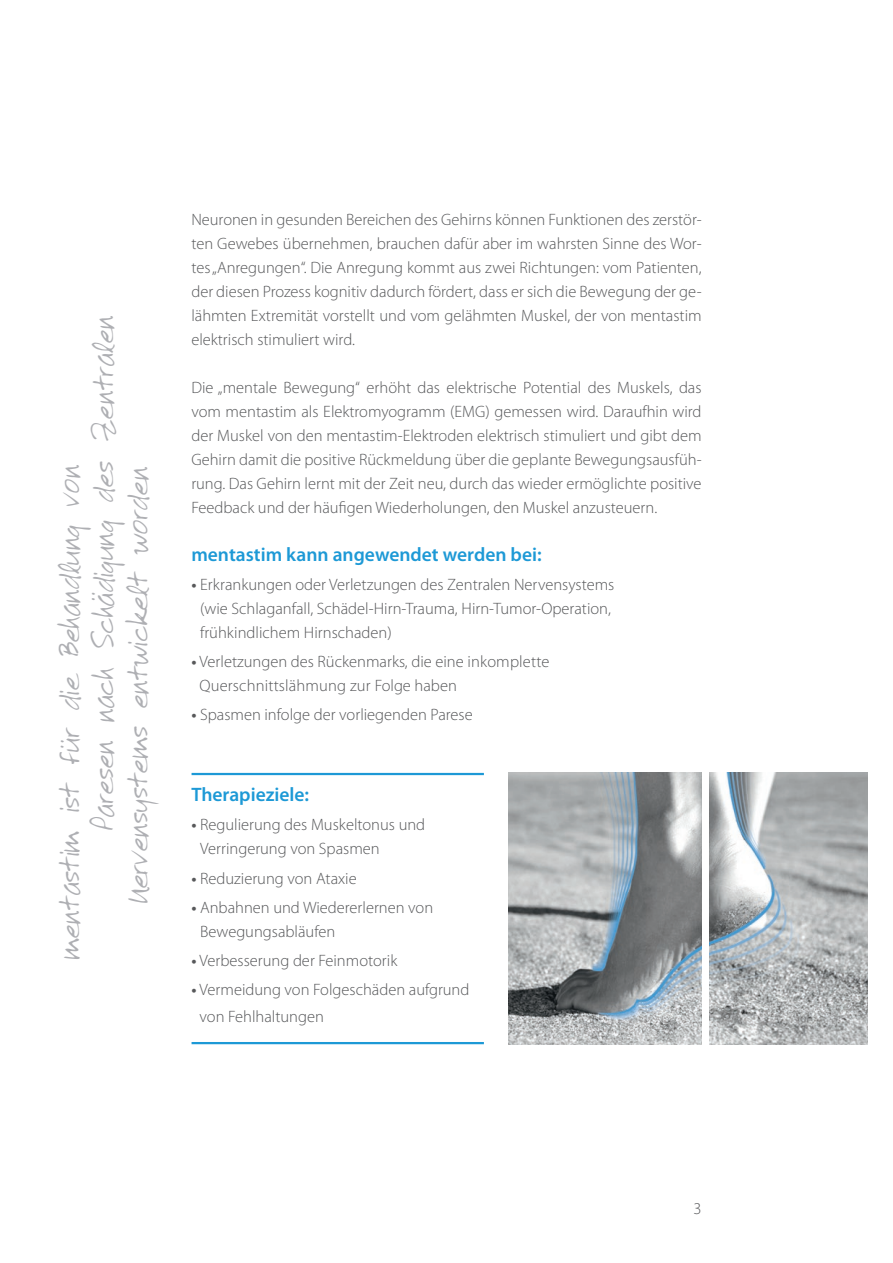
<style>
.page{position:relative;width:893px;height:1263px;background:#fff}
.page>*{position:absolute;margin:0;border:0;box-sizing:border-box;transform-origin:0 0}
.t1{font:28.5px "Venus Script";color:#aeafb3}
.t2{font:600 19.5px "Myriad Pro";color:#1d99d6}
.t3{font:300 16.5px/24px "Myriad Pro";color:#57585a}
.s1{font-weight:600}
</style>
<div class="page">
<img style="left:509px;top:773px;width:192px;height:271px">
<img style="left:710px;top:773px;width:157px;height:271px">
<hr style="left:192px;top:773px;width:292px;height:2px;background:#1d99d6">
<hr style="left:192px;top:1042px;width:292px;height:2px;background:#1d99d6">
<p class="t1" style="left:87px;top:832px;width:518px;rotate:-90deg">Paresen nach Schädigung des Zentralen</p>
<p class="t1" style="left:53px;top:960px;width:496px;rotate:-90deg">mentastim ist für die Behandlung von</p>
<p class="t1" style="left:121px;top:905px;width:439px;rotate:-90deg">Nervensystems entwickelt worden</p>
<p class="t3" style="left:191px;top:208px;width:512px;text-align:justify">Neuronen in gesunden Bereichen des Gehirns können Funktionen des zerstör&shy;ten Gewebes übernehmen, brauchen dafür aber im wahrsten Sinne des Wor&shy;tes „Anregungen“. Die Anregung kommt aus zwei Richtungen: vom Patienten, der diesen Prozess kognitiv dadurch fördert, dass er sich die Bewegung der ge&shy;lähmten Extremität vorstellt und vom gelähmten Muskel, der von mentastim elektrisch stimuliert wird.</p>
<p class="t3" style="left:191px;top:376px;width:512px;text-align:justify">Die „mentale Bewegung“ erhöht das elektrische Potential des Muskels, das vom mentastim als Elektromyogramm (EMG) gemessen wird. Daraufhin wird der Muskel von den mentastim-Elektroden elektrisch stimuliert und gibt dem Gehirn damit die positive Rückmeldung über die geplante Bewegungsausfüh&shy;rung. Das Gehirn lernt mit der Zeit neu, durch das wieder ermöglichte positive Feedback und der häufigen Wiederholungen, den Muskel anzusteuern.</p>
<p class="t2" style="left:191px;top:544px;width:352px">mentastim kann angewendet werden bei:</p>
<p class="t3" style="left:200px;top:573px;width:416px;text-indent:-9px"><span class="s1">•</span> Erkrankungen oder Verletzungen des Zentralen Nervensystems (wie Schlaganfall, Schädel-Hirn-Trauma, Hirn-Tumor-Operation, frühkindlichem Hirnschaden)</p>
<p class="t3" style="left:200px;top:650px;width:351px;text-indent:-8px"><span class="s1">•</span> Verletzungen des Rückenmarks, die eine inkomplette<br>Querschnittslähmung zur Folge haben</p>
<p class="t3" style="left:191px;top:703px;width:283px"><span class="s1">•</span> Spasmen infolge der vorliegenden Parese</p>
<p class="t2" style="left:191px;top:784px;width:119px">Therapieziele:</p>
<p class="t3" style="left:200px;top:813px;width:227px;text-indent:-9px"><span class="s1">•</span> Regulierung des Muskeltonus und<br>Verringerung von Spasmen</p>
<p class="t3" style="left:191px;top:866px;width:167px"><span class="s1">•</span> Reduzierung von Ataxie</p>
<p class="t3" style="left:200px;top:895px;width:235px;text-indent:-9px"><span class="s1">•</span> Anbahnen und Wiedererlernen von<br>Bewegungsabläufen</p>
<p class="t3" style="left:191px;top:948px;width:207px"><span class="s1">•</span> Verbesserung der Feinmotorik</p>
<p class="t3" style="left:200px;top:976px;width:271px;line-height:27px;text-indent:-8px"><span class="s1">•</span> Vermeidung von Folgeschäden aufgrund von Fehlhaltungen</p>
<p class="t3" style="left:694px;top:1197px;width:10px">3</p>
</div>
